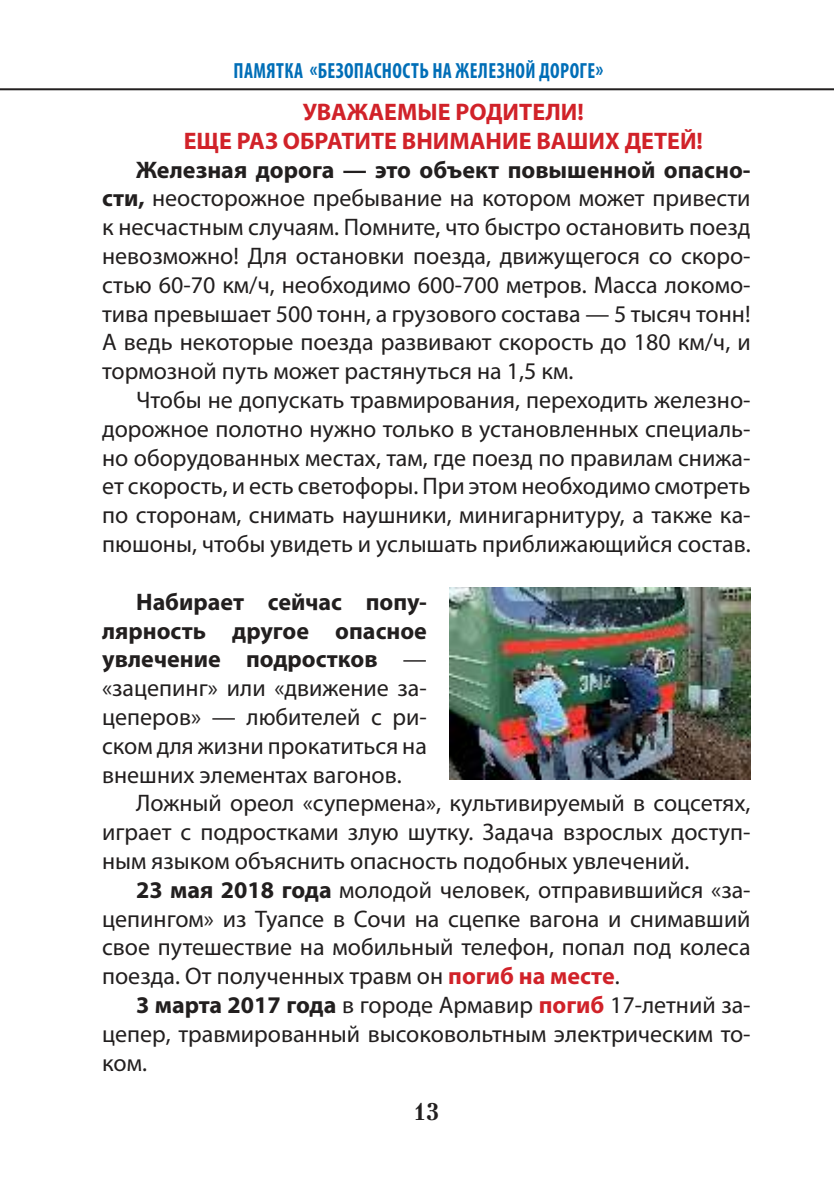
<style>
.page{position:relative;width:834px;height:1185px;background:#fff}
.page>*{position:absolute;margin:0;border:0;box-sizing:border-box;transform-origin:0 0}
.t1{font:24px/28.8px "Myriad Pro";color:#221f1f;text-align:justify}
.t2{font:700 24px/28.8px "Myriad Pro";color:#d12229;text-align:center}
.t3{font:700 24px "Petersburg C";color:#221f1f}
.t4{font:700 condensed 22px "Myriad Pro";letter-spacing:.02em;color:#006eb7;scale:.9 1}
.s1{font-weight:700}
.s2{font-weight:700;color:#d12229}
</style>
<div class="page">
<hr style="left:0;top:88px;width:833px;height:2px;background:#221f1f">
<img style="left:449px;top:587px;width:301px;height:192px">
<p class="t4" style="left:233px;top:60px;width:412px">ПАМЯТКА «БЕЗОПАСНОСТЬ НА ЖЕЛЕЗНОЙ ДОРОГЕ»</p>
<p class="t2" style="left:184px;top:98px;width:520px">УВАЖАЕМЫЕ РОДИТЕЛИ!<br>ЕЩЕ РАЗ ОБРАТИТЕ ВНИМАНИЕ ВАШИХ ДЕТЕЙ!</p>
<p class="t1" style="left:102px;top:156px;width:650px;text-indent:34px"><span class="s1">Железная дорога — это объект повышенной опасно&shy;сти,</span> неосторожное пребывание на котором может привести к несчастным случаям. Помните, что быстро остановить поезд невозможно! Для остановки поезда, движущегося со скоро&shy;стью 60-70 км/ч, необходимо 600-700 метров. Масса локомо&shy;тива превышает 500 тонн, а грузового состава — 5 тысяч тонн!<br>А ведь некоторые поезда развивают скорость до 180 км/ч, и тормозной путь может растянуться на 1,5 км.</p>
<p class="t1" style="left:102px;top:387px;width:650px;text-indent:34px">Чтобы не допускать травмирования, переходить железно&shy;дорожное полотно нужно только в установленных специаль&shy;но оборудованных местах, там, где поезд по правилам снижа&shy;ет скорость, и есть светофоры. При этом необходимо смотреть по сторонам, снимать наушники, минигарнитуру, а также ка&shy;пюшоны, чтобы увидеть и услышать приближающийся состав.</p>
<p class="t1" style="left:102px;top:588px;width:326px;text-indent:34px"><span class="s1">Набирает сейчас попу&shy;лярность другое опасное увлечение подростков</span> — «зацепинг» или «движение за&shy;цеперов» — любителей с ри&shy;ском для жизни прокатиться на внешних элементах вагонов.</p>
<p class="t1" style="left:102px;top:790px;width:650px;text-indent:34px">Ложный ореол «супермена», культивируемый в соцсетях, играет с подростками злую шутку. Задача взрослых доступ&shy;ным языком объяснить опасность подобных увлечений.</p>
<p class="t1" style="left:102px;top:876px;width:650px;text-indent:34px"><span class="s1">23 мая 2018 года</span> молодой человек, отправившийся «за&shy;цепингом» из Туапсе в Сочи на сцепке вагона и снимавший свое путешествие на мобильный телефон, попал под колеса поезда. От полученных травм он <span class="s2">погиб на месте</span>.</p>
<p class="t1" style="left:102px;top:991px;width:650px;text-indent:34px"><span class="s1">3 марта 2017 года</span> в городе Армавир <span class="s2">погиб</span> 17-летний за&shy;цепер, травмированный высоковольтным электрическим то&shy;ком.</p>
<p class="t3" style="left:413px;top:1097px;width:27px">13</p>
</div>
